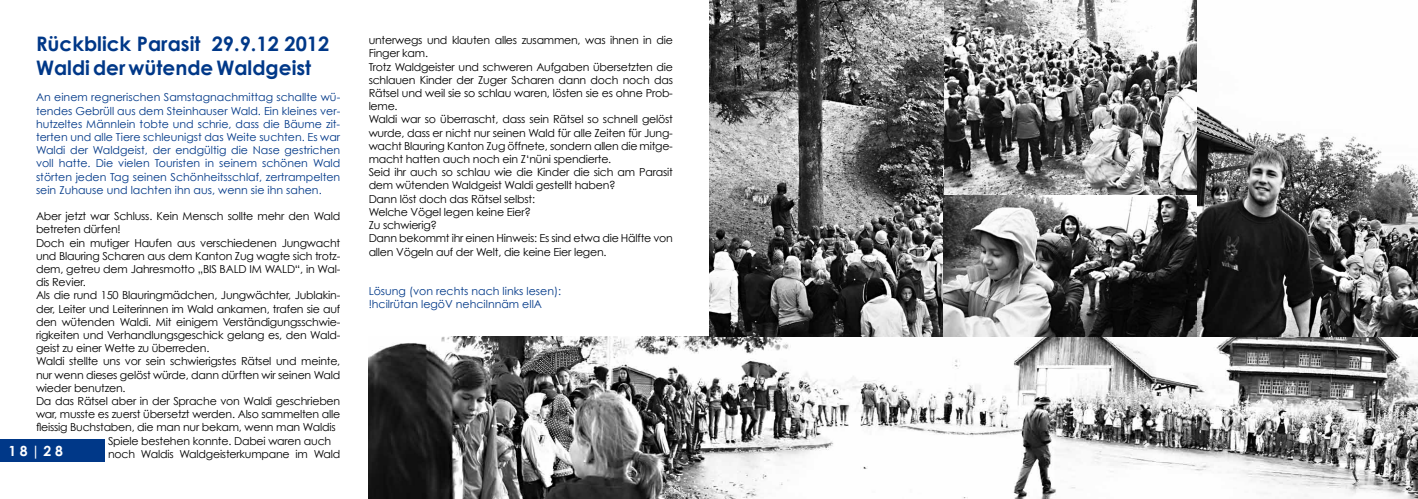
<style>
.page{position:relative;width:1418px;height:499px;background:#fff}
.page>*{position:absolute;margin:0;border:0;box-sizing:border-box;transform-origin:0 0}
.t1{font:700 20px/24px "Century Gothic";color:#003888}
.t2{font:700 14px "Century Gothic";color:#fff}
.t3{font:11px/13.2px "Century Gothic";letter-spacing:-.02em;color:#000}
.t4{font:11px/13.2px "Century Gothic";color:#003888;text-align:justify}
</style>
<div class="page">
<div style="left:0;top:439px;width:105px;height:23px;background:#003888"></div>
<img style="left:369px;top:336px;width:1048px;height:163px">
<img style="left:709px;top:0;width:235px;height:336px">
<img style="left:943px;top:169px;width:253px;height:167px">
<img style="left:944px;top:0;width:253px;height:195px">
<img style="left:1197px;top:106px;width:220px;height:230px">
<h1 class="t1" style="left:36px;top:31px;width:295px">Rückblick Parasit 29.9.12 2012<br>Waldider wütende Waldgeist</h1>
<p class="t4" style="left:36px;top:91px;width:306px">An einem regnerischen Samstagnachmittag schallte wü&shy;tendes Gebrüll aus dem Steinhauser Wald. Ein kleines ver&shy;hutzeltes Männlein tobte und schrie, dass die Bäume zit&shy;terten und alle Tiere schleunigst das Weite suchten. Es war Waldi der Waldgeist, der endgültig die Nase gestrichen voll hatte. Die vielen Touristen in seinem schönen Wald störten jeden Tag seinen Schönheitsschlaf, zertrampelten sein Zuhause und lachten ihn aus, wenn sie ihn sahen.</p>
<p class="t3" style="left:36px;top:209px;width:306px">Aber jetzt war Schluss. Kein Mensch sollte mehr den Wald</p>
<p class="t3" style="left:36px;top:223px;width:86px">betreten dürfen!</p>
<p class="t3" style="left:36px;top:236px;width:306px">Doch ein mutiger Haufen aus verschiedenen Jungwacht</p>
<p class="t3" style="left:36px;top:249px;width:306px">und Blauring Scharen aus dem Kanton Zug wagte sich trotz-</p>
<p class="t3" style="left:36px;top:262px;width:306px">dem, getreu dem Jahresmotto „BIS BALD IM WALD“, in Wal-</p>
<p class="t3" style="left:36px;top:275px;width:51px">dis Revier.</p>
<p class="t3" style="left:36px;top:289px;width:306px">Als die rund 150 Blauringmädchen, Jungwächter, Jublakin-</p>
<p class="t3" style="left:36px;top:302px;width:306px">der, Leiter und Leiterinnen im Wald ankamen, trafen sie auf</p>
<p class="t3" style="left:36px;top:315px;width:306px">den wütenden Waldi. Mit einigem Verständigungsschwie-</p>
<p class="t3" style="left:36px;top:328px;width:306px">rigkeiten und Verhandlungsgeschick gelang es, den Wald-</p>
<p class="t3" style="left:36px;top:341px;width:175px">geist zu einer Wette zu überreden.</p>
<p class="t3" style="left:36px;top:355px;width:306px">Waldi stellte uns vor sein schwierigstes Rätsel und meinte,</p>
<p class="t3" style="left:36px;top:368px;width:306px">nur wenn dieses gelöst würde, dann dürften wir seinen Wald</p>
<p class="t3" style="left:36px;top:381px;width:91px">wieder benutzen.</p>
<p class="t3" style="left:36px;top:394px;width:306px">Da das Rätsel aber in der Sprache von Waldi geschrieben</p>
<p class="t3" style="left:36px;top:407px;width:306px">war, musste es zuerst übersetzt werden. Also sammelten alle</p>
<p class="t3" style="left:36px;top:421px;width:301px">fleissig Buchstaben, die man nur bekam, wenn man Waldis</p>
<p class="t3" style="left:108px;top:434px;width:225px">Spiele bestehen konnte. Dabei waren auch</p>
<p class="t3" style="left:108px;top:447px;width:234px">noch Waldis Waldgeisterkumpane im Wald</p>
<p class="t2" style="left:9px;top:442px;width:56px">18|28</p>
<p class="t3" style="left:368px;top:34px;width:306px">unterwegs und klauten alles zusammen, was ihnen in die Finger kam.<br>Trotz Waldgeister und schweren Aufgaben übersetzten die schlauen Kinder der Zuger Scharen dann doch noch das Rätsel und weil sie so schlau waren, lösten sie es ohne Prob&shy;leme.<br>Waldi war so überrascht, dass sein Rätsel so schnell gelöst wurde, dass er nicht nur seinen Wald für alle Zeiten für Jung&shy;wacht Blauring Kanton Zug öffnete, sondern allen die mitge&shy;macht hatten auch noch ein Z‘nüni spendierte.<br>Seid ihr auch so schlau wie die Kinder die sich am Parasit dem wütenden Waldgeist Waldi gestellt haben?<br>Dann löst doch das Rätsel selbst:<br>Welche Vögel legen keine Eier?<br>Zu schwierig?<br>Dann bekommt ihr einen Hinweis: Es sind etwa die Hälfte von allen Vögeln auf der Welt, die keine Eier legen.</p>
<p class="t4" style="left:368px;top:284px;width:194px">Lösung (von rechts nach links lesen): !hcilrütan legöV nehcilnnäm ellA</p>
</div>
